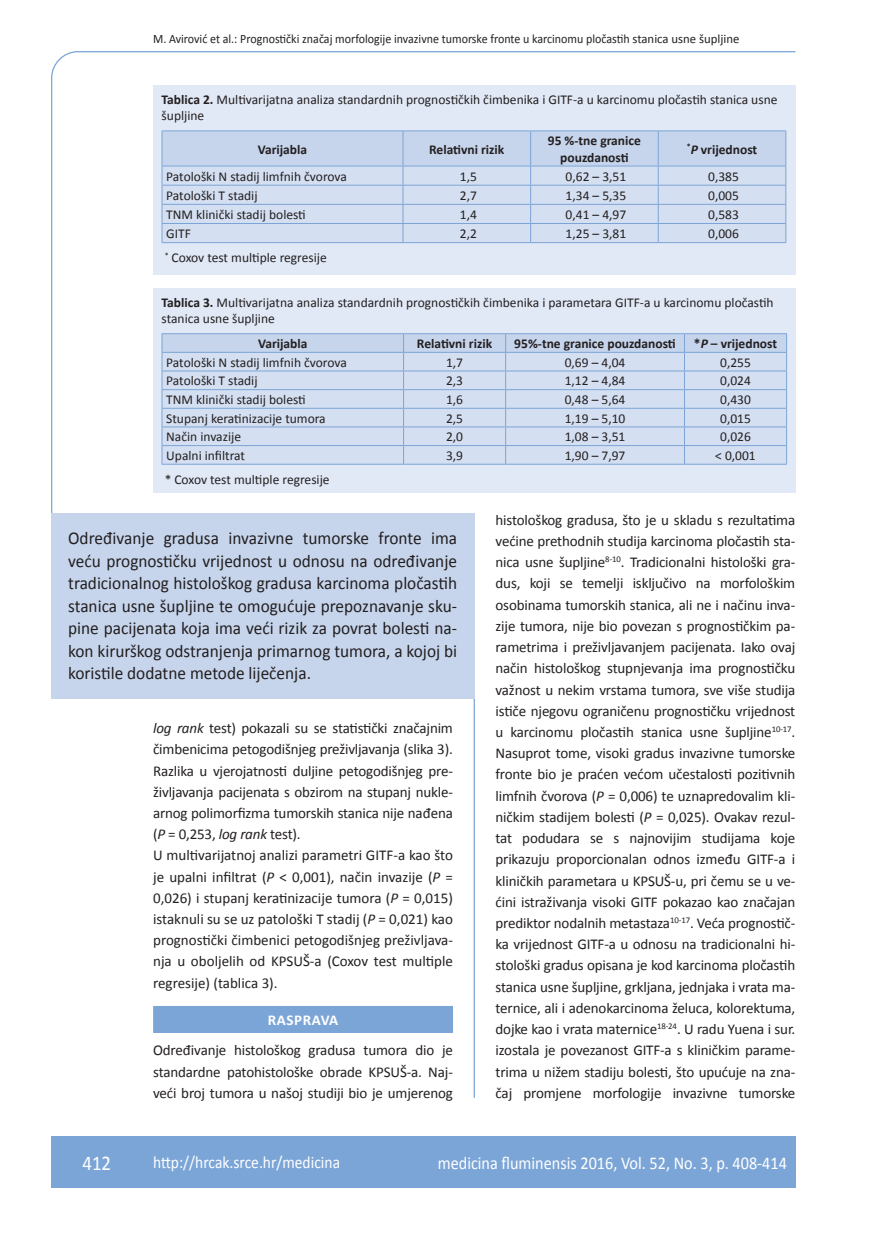
<style>
.page{position:relative;width:872px;height:1234px;background:#fff}
.page>*{position:absolute;margin:0;border:0;box-sizing:border-box;transform-origin:0 0}
.t1{font:21px "Calibri";color:#fff;scale:.9 1}
.t2{font:18px/22.5px "Calibri";color:#231f20;text-align:justify;scale:.96 1}
.t3{font:18px "Calibri";color:#fff;scale:.9 1}
.t4{font:17.25px "Calibri";color:#fff;scale:.9 1}
.t5{font:15px/21.1px "Calibri";letter-spacing:-.01em;color:#231f20;text-align:justify}
.t6{font:700 15px "Calibri";letter-spacing:.04em;color:#fff}
.t7{font:13.5px/16.5px "Calibri";color:#231f20}
.t8{font:700 13.5px/16.5px "Calibri";color:#231f20;text-align:center}
.t9{font:12.75px "Calibri";color:#231f20;scale:.94 1}
.s1{font-weight:700}
.s2{font-style:italic}
</style>
<div class="page">
<svg style="left:51px;top:51px;width:745px;height:463px"></svg>
<hr style="left:473px;top:697px;width:2px;height:400px;background:#7ca5d7">
<div style="left:51px;top:1135px;width:744px;height:51px;background:#7ca5d7"></div>
<div style="left:153px;top:1005px;width:300px;height:27px;background:#7ca5d7"></div>
<div style="left:51px;top:513px;width:423px;height:185px;background:#c6d5ec"></div>
<div style="left:153px;top:288px;width:642px;height:204px;background:#e1e9f6"></div>
<svg style="left:162px;top:333px;width:625px;height:131px"></svg>
<hr style="left:162px;top:464px;width:241px;height:1px;background:#7ca5d7">
<hr style="left:403px;top:464px;width:102px;height:1px;background:#7ca5d7">
<hr style="left:505px;top:464px;width:179px;height:1px;background:#7ca5d7">
<hr style="left:684px;top:464px;width:103px;height:1px;background:#7ca5d7">
<div style="left:153px;top:85px;width:642px;height:189px;background:#e1e9f6"></div>
<hr style="left:162px;top:130px;width:241px;height:1px;background:#7ca5d7">
<hr style="left:403px;top:130px;width:127px;height:1px;background:#7ca5d7">
<hr style="left:530px;top:130px;width:128px;height:1px;background:#7ca5d7">
<hr style="left:658px;top:130px;width:128px;height:1px;background:#7ca5d7">
<svg style="left:162px;top:131px;width:624px;height:111px"></svg>
<hr style="left:162px;top:242px;width:241px;height:1px;background:#7ca5d7">
<hr style="left:403px;top:242px;width:127px;height:1px;background:#7ca5d7">
<hr style="left:530px;top:242px;width:128px;height:1px;background:#7ca5d7">
<hr style="left:658px;top:242px;width:128px;height:1px;background:#7ca5d7">
<p class="t9" style="left:153px;top:30px;width:625px">M. Avirović et al.: Prognostički značaj morfologije invazivne tumorske fronte u karcinomu pločastih stanica usne šupljine</p>
<p class="t7" style="left:162px;top:90px;width:617px"><span class="s1">Tablica 2.</span> Multivarijatna analiza standardnih prognostičkih čimbenika i GITF-a u karcinomu pločastih stanica usne šupljine</p>
<p class="t8" style="left:258px;top:140px;width:51px">Varijabla</p>
<p class="t8" style="left:429px;top:140px;width:77px">Relativni rizik</p>
<p class="t8" style="left:548px;top:132px;width:95px">95 %-tne granice pouzdanosti</p>
<p class="t8" style="left:686px;top:140px;width:72px"><sup>*</sup><span class="s2">P</span> vrijednost</p>
<p class="t7" style="left:166px;top:167px;width:182px">Patološki N stadij limfnih čvorova</p>
<p class="t7" style="left:460px;top:167px;width:19px">1,5</p>
<p class="t7" style="left:565px;top:167px;width:62px">0,62 – 3,51</p>
<p class="t7" style="left:708px;top:167px;width:32px">0,385</p>
<p class="t7" style="left:166px;top:186px;width:93px">Patološki T stadij</p>
<p class="t7" style="left:460px;top:186px;width:19px">2,7</p>
<p class="t7" style="left:565px;top:186px;width:62px">1,34 – 5,35</p>
<p class="t7" style="left:708px;top:186px;width:32px">0,005</p>
<p class="t7" style="left:166px;top:205px;width:141px">TNM klinički stadij bolesti</p>
<p class="t7" style="left:460px;top:205px;width:19px">1,4</p>
<p class="t7" style="left:565px;top:205px;width:62px">0,41 – 4,97</p>
<p class="t7" style="left:708px;top:205px;width:32px">0,583</p>
<p class="t7" style="left:166px;top:225px;width:26px">GITF</p>
<p class="t7" style="left:460px;top:225px;width:19px">2,2</p>
<p class="t7" style="left:565px;top:225px;width:62px">1,25 – 3,81</p>
<p class="t7" style="left:708px;top:225px;width:32px">0,006</p>
<p class="t7" style="left:165px;top:248px;width:164px"><sup>*</sup> Coxov test multiple regresije</p>
<p class="t7" style="left:162px;top:293px;width:613px"><span class="s1">Tablica 3.</span> Multivarijatna analiza standardnih prognostičkih čimbenika i parametara GITF-a u karcinomu pločastih stanica usne šupljine</p>
<p class="t8" style="left:258px;top:334px;width:51px">Varijabla</p>
<p class="t8" style="left:417px;top:334px;width:77px">Relativni rizik</p>
<p class="t8" style="left:514px;top:334px;width:163px">95%-tne granice pouzdanosti</p>
<p class="t8" style="left:694px;top:334px;width:85px">*<span class="s2">P</span> – vrijednost</p>
<p class="t7" style="left:166px;top:353px;width:182px">Patološki N stadij limfnih čvorova</p>
<p class="t7" style="left:446px;top:353px;width:19px">1,7</p>
<p class="t7" style="left:565px;top:353px;width:62px">0,69 – 4,04</p>
<p class="t7" style="left:720px;top:353px;width:32px">0,255</p>
<p class="t7" style="left:166px;top:372px;width:93px">Patološki T stadij</p>
<p class="t7" style="left:446px;top:372px;width:19px">2,3</p>
<p class="t7" style="left:565px;top:372px;width:62px">1,12 – 4,84</p>
<p class="t7" style="left:720px;top:372px;width:32px">0,024</p>
<p class="t7" style="left:166px;top:390px;width:141px">TNM klinički stadij bolesti</p>
<p class="t7" style="left:446px;top:390px;width:19px">1,6</p>
<p class="t7" style="left:565px;top:390px;width:62px">0,48 – 5,64</p>
<p class="t7" style="left:720px;top:390px;width:32px">0,430</p>
<p class="t7" style="left:166px;top:409px;width:161px">Stupanj keratinizacije tumora</p>
<p class="t7" style="left:446px;top:409px;width:19px">2,5</p>
<p class="t7" style="left:565px;top:409px;width:62px">1,19 – 5,10</p>
<p class="t7" style="left:720px;top:409px;width:32px">0,015</p>
<p class="t7" style="left:166px;top:428px;width:76px">Način invazije</p>
<p class="t7" style="left:446px;top:428px;width:19px">2,0</p>
<p class="t7" style="left:565px;top:428px;width:62px">1,08 – 3,51</p>
<p class="t7" style="left:720px;top:428px;width:32px">0,026</p>
<p class="t7" style="left:166px;top:446px;width:80px">Upalni infiltrat</p>
<p class="t7" style="left:446px;top:446px;width:19px">3,9</p>
<p class="t7" style="left:565px;top:446px;width:62px">1,90 – 7,97</p>
<p class="t7" style="left:715px;top:446px;width:42px">&lt; 0,001</p>
<p class="t7" style="left:165px;top:470px;width:166px">* Coxov test multiple regresije</p>
<p class="t2" style="left:68px;top:526px;width:407px">Određivanje gradusa invazivne tumorske fronte ima veću prognostičku vrijednost u odnosu na određivanje tradicionalnog histološkog gradusa karcinoma pločastih stanica usne šupljine te omogućuje prepoznavanje sku&shy;pine pacijenata koja ima veći rizik za povrat bolesti na&shy;kon kirurškog odstranjenja primarnog tumora, a kojoj bi koristile dodatne metode liječenja.</p>
<p class="t5" style="left:153px;top:716px;width:301px;text-align:left"><span class="s2">log rank</span> test) pokazali su se statistički značajnim čimbenicima petogodišnjeg preživljavanja (slika 3).<br>Razlika u vjerojatnosti duljine petogodišnjeg pre&shy;življavanja pacijenata s obzirom na stupanj nukle&shy;arnog polimorfizma tumorskih stanica nije nađena (<span class="s2">P</span> = 0,253, <span class="s2">log rank</span> test).<br>U multivarijatnoj analizi parametri GITF-a kao što je upalni infiltrat (<span class="s2">P</span> &lt; 0,001), način invazije (<span class="s2">P</span> = 0,026) i stupanj keratinizacije tumora (<span class="s2">P</span> = 0,015) istaknuli su se uz patološki T stadij (<span class="s2">P</span> = 0,021) kao prognostički čimbenici petogodišnjeg preživljava&shy;nja u oboljelih od KPSUŠ-a (Coxov test multiple regresije) (tablica 3).</p>
<p class="t6" style="left:268px;top:1010px;width:72px">RASPRAVA</p>
<p class="t5" style="left:153px;top:1038px;width:301px">Određivanje histološkog gradusa tumora dio je standardne patohistološke obrade KPSUŠ-a. Naj&shy;veći broj tumora u našoj studiji bio je umjerenog</p>
<p class="t5" style="left:495px;top:508px;width:301px">histološkog gradusa, što je u skladu s rezultatima većine prethodnih studija karcinoma pločastih sta&shy;nica usne šupljine<sup>8-10</sup>. Tradicionalni histološki gra&shy;dus, koji se temelji isključivo na morfološkim osobinama tumorskih stanica, ali ne i načinu inva&shy;zije tumora, nije bio povezan s prognostičkim pa&shy;rametrima i preživljavanjem pacijenata. Iako ovaj način histološkog stupnjevanja ima prognostičku važnost u nekim vrstama tumora, sve više studija ističe njegovu ograničenu prognostičku vrijednost u karcinomu pločastih stanica usne šupljine<sup>10-17</sup>.<br>Nasuprot tome, visoki gradus invazivne tumorske fronte bio je praćen većom učestalosti pozitivnih limfnih čvorova (<span class="s2">P</span> = 0,006) te uznapredovalim kli&shy;ničkim stadijem bolesti (<span class="s2">P</span> = 0,025). Ovakav rezul&shy;tat podudara se s najnovijim studijama koje prikazuju proporcionalan odnos između GITF-a i kliničkih parametara u KPSUŠ-u, pri čemu se u ve&shy;ćini istraživanja visoki GITF pokazao kao značajan prediktor nodalnih metastaza<sup>10-17</sup>. Veća prognostič&shy;ka vrijednost GITF-a u odnosu na tradicionalni hi&shy;stološki gradus opisana je kod karcinoma pločastih stanica usne šupljine, grkljana, jednjaka i vrata ma&shy;ternice, ali i adenokarcinoma želuca, kolorektuma, dojke kao i vrata maternice<sup>18-24</sup>. U radu Yuena i sur. izostala je povezanost GITF-a s kliničkim parame&shy;trima u nižem stadiju bolesti, što upućuje na zna&shy;čaj promjene morfologije invazivne tumorske</p>
<h1 class="t1" style="left:82px;top:1149px;width:33px">412</h1>
<p class="t4" style="left:153px;top:1150px;width:209px">http://hrcak.srce.hr/medicina</p>
<p class="t3" style="left:438px;top:1151px;width:389px">medicina fluminensis 2016, Vol. 52, No. 3, p. 408-414</p>
</div>
